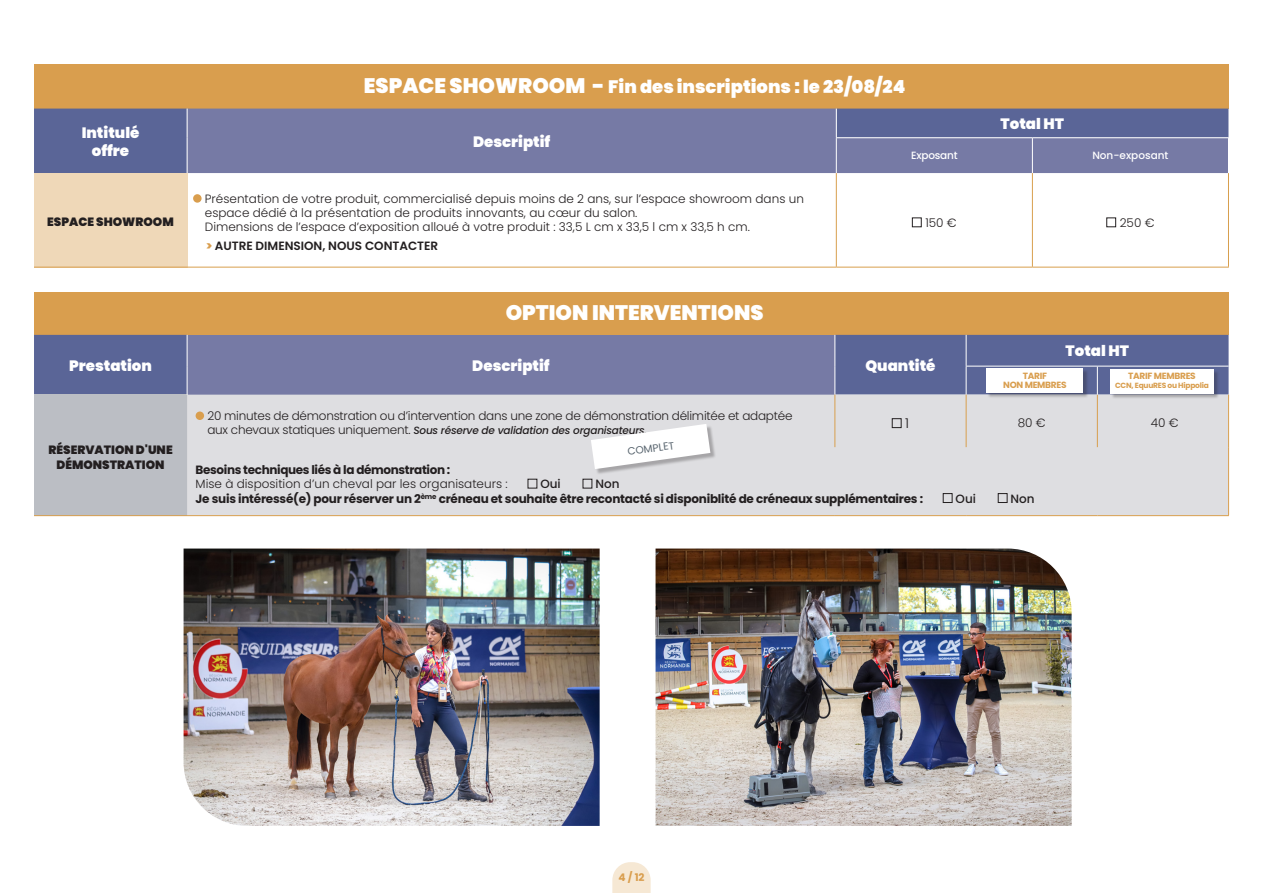
<style>
.page{position:relative;width:1263px;height:893px;background:#fff}
.page>*{position:absolute;margin:0;border:0;box-sizing:border-box;transform-origin:0 0}
.t1{font:900 21px "Poppins";color:#fff}
.t2{font:900 18px "Poppins";color:#fff}
.t3{font:900 15px "Poppins";color:#fff}
.t4{font:300 13.5px "Poppins";color:#231f20}
.t5{font:300 12px/14.4px "Poppins";color:#231f20}
.t6{font:700 12px "Poppins";letter-spacing:-.02em;color:#231f20}
.t7{font:300 12px "Poppins";letter-spacing:-.02em;color:#231f20}
.t8{font:900 12px/14.4px "Poppins";color:#231f20;text-align:center}
.t9{font:600 12px "Poppins";color:#231f20}
.t10{font:500 12px "Poppins";color:#231f20}
.t11{font:italic 500 10.5px "Poppins";letter-spacing:-.02em;color:#231f20}
.t12{font:500 10.5px "Poppins";color:#fff}
.t13{font:500 10.5px "Poppins";letter-spacing:-.02em;color:#fff}
.t14{font:10.5px "Poppins";color:#5a6670}
.t15{font:700 10.5px "Poppins";color:#d99e4e}
.t16{font:700 9px/9px "Poppins";letter-spacing:-.03em;color:#d99e4e;text-align:center}
.t17{font:700 7.5px "Poppins";letter-spacing:-.03em;color:#d99e4e}
.s1{font-size:21px}
.s2{font-weight:800;color:#d99e4e}
.s3{font-weight:300;font-style:normal;font-size:12px}
</style>
<div class="page">
<svg style="left:612px;top:862px;width:39px;height:31px"></svg>
<div style="left:34px;top:292px;width:1194px;height:43px;background:#d99e4e"></div>
<div style="left:34px;top:335px;width:1194px;height:60px;background:#5a6597"></div>
<div style="left:187px;top:335px;width:648px;height:60px;background:#767aa5"></div>
<div style="left:34px;top:395px;width:153px;height:121px;background:#bbbec4"></div>
<div style="left:187px;top:395px;width:1041px;height:120px;background:#dedee1"></div>
<hr style="left:1228px;top:447px;width:1px;height:68px;background:#d99e4e">
<hr style="left:34px;top:515px;width:153px;height:1px;background:#d89f4e">
<hr style="left:187px;top:335px;width:1px;height:31px;background:#fff">
<hr style="left:834px;top:335px;width:1px;height:31px;background:#fff">
<hr style="left:966px;top:335px;width:1px;height:31px;background:#fff">
<svg style="left:187px;top:366px;width:1px;height:29px"></svg>
<svg style="left:834px;top:366px;width:1px;height:29px"></svg>
<svg style="left:966px;top:367px;width:1px;height:28px"></svg>
<hr style="left:966px;top:366px;width:131px;height:1px;background:#fff">
<hr style="left:1097px;top:366px;width:131px;height:1px;background:#fff">
<hr style="left:187px;top:515px;width:648px;height:1px;background:#d89f4e">
<hr style="left:835px;top:515px;width:131px;height:1px;background:#d89f4e">
<hr style="left:966px;top:515px;width:131px;height:1px;background:#d89f4e">
<hr style="left:1097px;top:515px;width:132px;height:1px;background:#d89f4e">
<hr style="left:834px;top:395px;width:1px;height:52px;background:#d89f4e">
<hr style="left:966px;top:395px;width:1px;height:52px;background:#d89f4e">
<hr style="left:1097px;top:395px;width:1px;height:52px;background:#d89f4e">
<hr style="left:1228px;top:395px;width:1px;height:52px;background:#d89f4e">
<svg style="left:1097px;top:366px;width:1px;height:29px"></svg>
<div style="left:196px;top:411px;width:8px;height:9px;background:#d99e4e;border-radius:50%"></div>
<div style="left:892px;top:418px;width:9px;height:10px;border:1px solid #231f20"></div>
<div style="left:943px;top:493px;width:9px;height:10px;border:1px solid #231f20"></div>
<div style="left:998px;top:493px;width:9px;height:10px;border:1px solid #231f20"></div>
<div style="left:987px;top:370px;width:102px;height:29px;background:#231f20;opacity:.3"></div>
<div style="left:986px;top:369px;width:97px;height:24px;background:#fff"></div>
<div style="left:1111px;top:370px;width:108px;height:30px;background:#231f20;opacity:.3"></div>
<div style="left:1110px;top:369px;width:104px;height:25px;background:#fff"></div>
<div style="left:34px;top:64px;width:1194px;height:45px;background:#d99e4e"></div>
<div style="left:34px;top:109px;width:153px;height:64px;background:#5a6597"></div>
<svg style="left:188px;top:109px;width:1040px;height:64px;background:#7176a2"></svg>
<div style="left:34px;top:173px;width:153px;height:94px;background:#efd8b8"></div>
<hr style="left:836px;top:173px;width:1px;height:94px;background:#d89f4e">
<hr style="left:1032px;top:173px;width:1px;height:94px;background:#d89f4e">
<hr style="left:1228px;top:173px;width:1px;height:94px;background:#d89f4e">
<hr style="left:34px;top:267px;width:153px;height:1px;background:#d89f4e">
<hr style="left:187px;top:267px;width:649px;height:1px;background:#d89f4e">
<hr style="left:836px;top:267px;width:196px;height:1px;background:#d89f4e">
<hr style="left:1032px;top:267px;width:197px;height:1px;background:#d89f4e">
<svg style="left:187px;top:109px;width:1px;height:29px"></svg>
<svg style="left:836px;top:109px;width:1px;height:28px"></svg>
<hr style="left:836px;top:138px;width:1px;height:35px;background:#fff">
<hr style="left:836px;top:137px;width:196px;height:1px;background:#fff">
<hr style="left:1032px;top:137px;width:197px;height:1px;background:#fff">
<hr style="left:1032px;top:138px;width:1px;height:35px;background:#fff">
<div style="left:193px;top:194px;width:9px;height:9px;background:#d99e4e;border-radius:50%"></div>
<div style="left:912px;top:217px;width:10px;height:10px;border:1px solid #231f20"></div>
<div style="left:1106px;top:217px;width:10px;height:10px;border:1px solid #231f20"></div>
<img style="left:184px;top:549px;width:416px;height:277px">
<img style="left:655px;top:549px;width:416px;height:277px">
<div style="left:592px;top:425px;width:124px;height:50px;background:#231f20;opacity:.3"></div>
<svg style="left:591px;top:424px;width:119px;height:45px"></svg>
<p class="t2" style="left:364px;top:76px;width:543px"><span class="s1">ESPACE SHOWROOM -</span> Fin des inscriptions : le 23/08/24</p>
<p class="t3" style="left:82px;top:124px;width:59px">Intitulé</p>
<p class="t3" style="left:92px;top:142px;width:39px">offre</p>
<p class="t3" style="left:473px;top:133px;width:79px">Descriptif</p>
<p class="t8" style="left:47px;top:215px;width:128px">ESPACE SHOWROOM</p>
<p class="t5" style="left:205px;top:191px;width:600px">Présentation de votre produit, commercialisé depuis moins de 2 ans, sur l’espace showroom dans un espace dédié à la présentation de produits innovants, au cœur du salon.<br>Dimensions de l’espace d’exposition alloué à votre produit : 33,5 L cm x 33,5 l cm x 33,5 h cm.</p>
<p class="t9" style="left:206px;top:239px;width:234px"><span class="s2">&gt;</span> AUTRE DIMENSION, NOUS CONTACTER</p>
<p class="t1" style="left:506px;top:301px;width:259px">OPTION INTERVENTIONS</p>
<p class="t3" style="left:1001px;top:115px;width:65px">Total HT</p>
<p class="t13" style="left:911px;top:149px;width:48px">Exposant</p>
<p class="t12" style="left:1092px;top:149px;width:78px">Non-exposant</p>
<p class="t5" style="left:925px;top:216px;width:33px">150 €</p>
<p class="t5" style="left:1120px;top:216px;width:36px">250 €</p>
<p class="t3" style="left:69px;top:357px;width:84px">Prestation</p>
<p class="t3" style="left:472px;top:357px;width:79px">Descriptif</p>
<p class="t3" style="left:865px;top:357px;width:72px">Quantité</p>
<p class="t3" style="left:1065px;top:342px;width:65px">Total HT</p>
<p class="t16" style="left:1003px;top:371px;width:65px">TARIF<br>NON MEMBRES</p>
<p class="t16" style="left:1128px;top:371px;width:69px">TARIF MEMBRES</p>
<p class="t17" style="left:1115px;top:381px;width:95px">CCN, EquuRES ou Hippolia</p>
<p class="t8" style="left:48px;top:443px;width:126px">RÉSERVATION D'UNE<br>DÉMONSTRATION</p>
<p class="t7" style="left:207px;top:409px;width:587px">20 minutes de démonstration ou d’intervention dans une zone de démonstration délimitée et adaptée</p>
<p class="t11" style="left:207px;top:425px;width:441px"><span class="s3">aux chevaux statiques uniquement.</span> Sous réserve de validation des organisateurs.</p>
<p class="t14" style="left:627px;top:446px;width:49px;rotate:-8deg">COMPLET</p>
<p class="t4" style="left:905px;top:415px;width:5px">1</p>
<p class="t5" style="left:1018px;top:416px;width:29px">80 €</p>
<p class="t5" style="left:1151px;top:416px;width:29px">40 €</p>
<p class="t6" style="left:196px;top:463px;width:256px">Besoins techniques liés à la démonstration :</p>
<p class="t5" style="left:196px;top:477px;width:313px">Mise à disposition d’un cheval par les organisateurs :</p>
<p class="t10" style="left:540px;top:477px;width:22px">Oui</p>
<p class="t10" style="left:595px;top:477px;width:26px">Non</p>
<p class="t6" style="left:196px;top:492px;width:729px">Je suis intéressé(e) pour réserver un 2<sup>ème</sup> créneau et souhaite être recontacté si disponiblité de créneaux supplémentaires :</p>
<p class="t10" style="left:956px;top:492px;width:22px">Oui</p>
<p class="t10" style="left:1011px;top:492px;width:26px">Non</p>
<p class="t15" style="left:618px;top:872px;width:28px">4 / 12</p>
</div>
